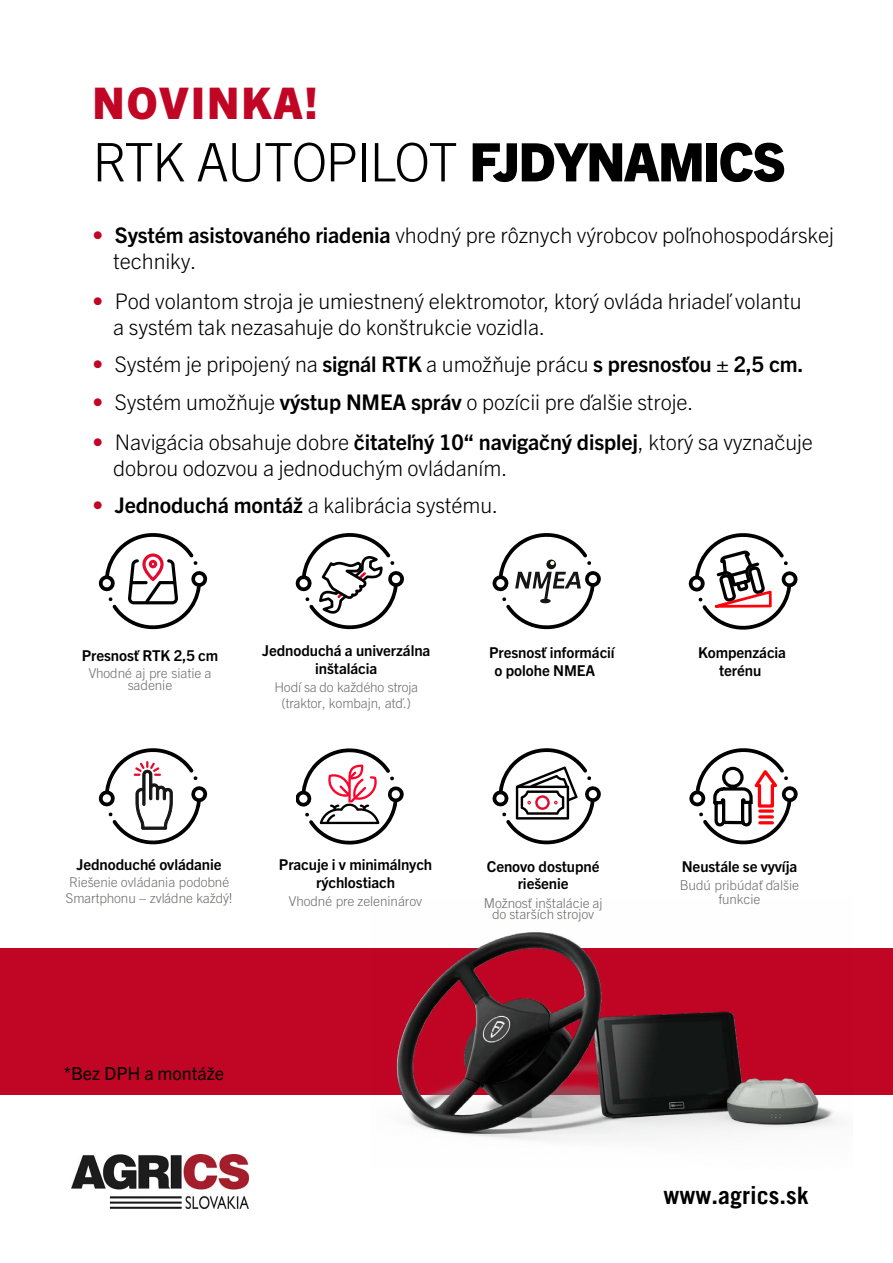
<style>
.page{position:relative;width:893px;height:1263px;background:#fff}
.page>*{position:absolute;margin:0;border:0;box-sizing:border-box;transform-origin:0 0}
.t1{font:300 53.1px "Trade Gothic LT Com";letter-spacing:-.03em;color:#000}
.t2{font:800 43.65px "Trade Gothic Next LT Pro";letter-spacing:.05em;color:#c10525}
.t3{font:24px "Trade Gothic LT Bold";color:#000}
.t4{font:300 21.6px/25.8px "Trade Gothic Next LT Pro";letter-spacing:-.005em;color:#000}
.t5{font:18px "Trade Gothic Next LT Pro";letter-spacing:-.005em;color:#000}
.t6{font:700 15px/18px "Trade Gothic Next LT Pro";letter-spacing:-.005em;color:#000;text-align:center}
.t7{font:300 13.5px/11.4px "Trade Gothic Next LT Pro";letter-spacing:-.005em;color:#6f6f6e;text-align:center}
.t8{font:300 13.5px/16.2px "Trade Gothic LT Com";letter-spacing:-.005em;color:#6f6f6e;text-align:center}
.s1{font-family:"Trade Gothic Next LT Pro";font-weight:800}
.s2{font-family:"Trade Gothic LT Com";color:#c10525}
.s3{font-weight:700}
.s4{font-family:"Trade Gothic Next LT Pro"}
.s5{font-family:"Trade Gothic LT Com"}
</style>
<div class="page">
<svg style="left:688px;top:533px;width:110px;height:97px"></svg>
<div style="left:0;top:948px;width:893px;height:147px;background:#c10525"></div>
<img style="left:396px;top:932px;width:445px;height:209px">
<svg style="left:98px;top:533px;width:110px;height:97px"></svg>
<svg style="left:295px;top:533px;width:109px;height:97px"></svg>
<svg style="left:492px;top:533px;width:109px;height:97px"></svg>
<svg style="left:98px;top:748px;width:110px;height:97px"></svg>
<svg style="left:296px;top:748px;width:108px;height:96px"></svg>
<svg style="left:492px;top:748px;width:109px;height:97px"></svg>
<svg style="left:689px;top:748px;width:109px;height:97px"></svg>
<img style="left:72px;top:1154px;width:177px;height:54px">
<h2 class="t2" style="left:92px;top:73px;width:227px">NOVINKA!</h2>
<h1 class="t1" style="left:92px;top:131px;width:695px">RTK AUTOPILOT <span class="s1">FJDYNAMICS</span></h1>
<p class="t4" style="left:113px;top:223px;width:722px;text-indent:-21px"><span class="s2">•</span> <span class="s3">Systém asistovaného riadenia</span> vhodný pre rôznych výrobcov poľnohospodárskej techniky.</p>
<p class="t4" style="left:113px;top:289px;width:690px;text-indent:-21px"><span class="s2">•</span> Pod volantom stroja je umiestnený elektromotor, ktorý ovláda hriadeľ volantu a systém tak nezasahuje do konštrukcie vozidla.</p>
<p class="t4" style="left:92px;top:352px;width:713px"><span class="s2">•</span> Systém je pripojený na <span class="s3">signál RTK</span> a umožňuje prácu <span class="s3">s presnosťou ± 2,5 cm.</span></p>
<p class="t4" style="left:92px;top:389px;width:602px"><span class="s2">•</span> Systém umožňuje <span class="s3">výstup NMEA správ</span> o pozícii pre ďalšie stroje.</p>
<p class="t4" style="left:113px;top:429px;width:701px;text-indent:-21px"><span class="s2">•</span> Navigácia obsahuje dobre <span class="s3">čitateľný 10“ navigačný displej</span>, ktorý sa vyznačuje dobrou odozvou a jednoduchým ovládaním.</p>
<p class="t4" style="left:92px;top:492px;width:407px"><span class="s2">•</span> <span class="s3">Jednoduchá montáž</span> a kalibrácia systému.</p>
<p class="t6" style="left:82px;top:646px;width:138px">Presnosť RTK 2,5 cm</p>
<p class="t8" style="left:89px;top:664px;width:124px">Vhodné <span class="s4">aj</span> pr<span class="s4">e</span> s<span class="s4">iatie a</span></p>
<p class="t7" style="left:128px;top:679px;width:46px">sadenie</p>
<p class="t6" style="left:262px;top:642px;width:170px">Jednoduchá a univerzálna inštalácia</p>
<p class="t8" style="left:274px;top:679px;width:145px"><span class="s4">Hodí sa</span> do každého stroj<span class="s4">a </span>(traktor, <span class="s4">kombajn,</span> at<span class="s4">ď</span>.)</p>
<p class="t6" style="left:495px;top:643px;width:122px;text-align:left;text-indent:-6px">Presnosť informácií o polohe NMEA</p>
<p class="t6" style="left:698px;top:642px;width:89px">Kompenzácia terénu</p>
<p class="t6" style="left:77px;top:854px;width:147px">Jednoduché ovládanie</p>
<p class="t7" style="left:69px;top:877px;width:161px">Riešenie ovládania po<span class="s5">dobné</span></p>
<p class="t8" style="left:66px;top:890px;width:168px">Smartphonu – zvládne každý!</p>
<p class="t6" style="left:279px;top:854px;width:155px">Pracuje i v minimálnych rýchlostiach</p>
<p class="t7" style="left:289px;top:895px;width:135px"><span class="s5">Vhodné pr</span>e zeleninárov</p>
<p class="t6" style="left:487px;top:857px;width:114px;line-height:17px">Cenovo dostupné riešenie</p>
<p class="t7" style="left:484px;top:897px;width:120px"><span class="s5">Možnos</span>ť <span class="s5">in</span>štalácie aj do starších strojov</p>
<p class="t5" style="left:64px;top:1061px;width:162px">*Bez DPH a montáže</p>
<p class="t6" style="left:682px;top:856px;width:117px">Neustále se vyvíja</p>
<p class="t7" style="left:680px;top:878px;width:121px;line-height:13.8px"><span class="s5">Bud</span>ú <span class="s5">p</span>ribúdať ďalšie funkcie</p>
<p class="t3" style="left:663px;top:1181px;width:147px">www.agrics.sk</p>
</div>
